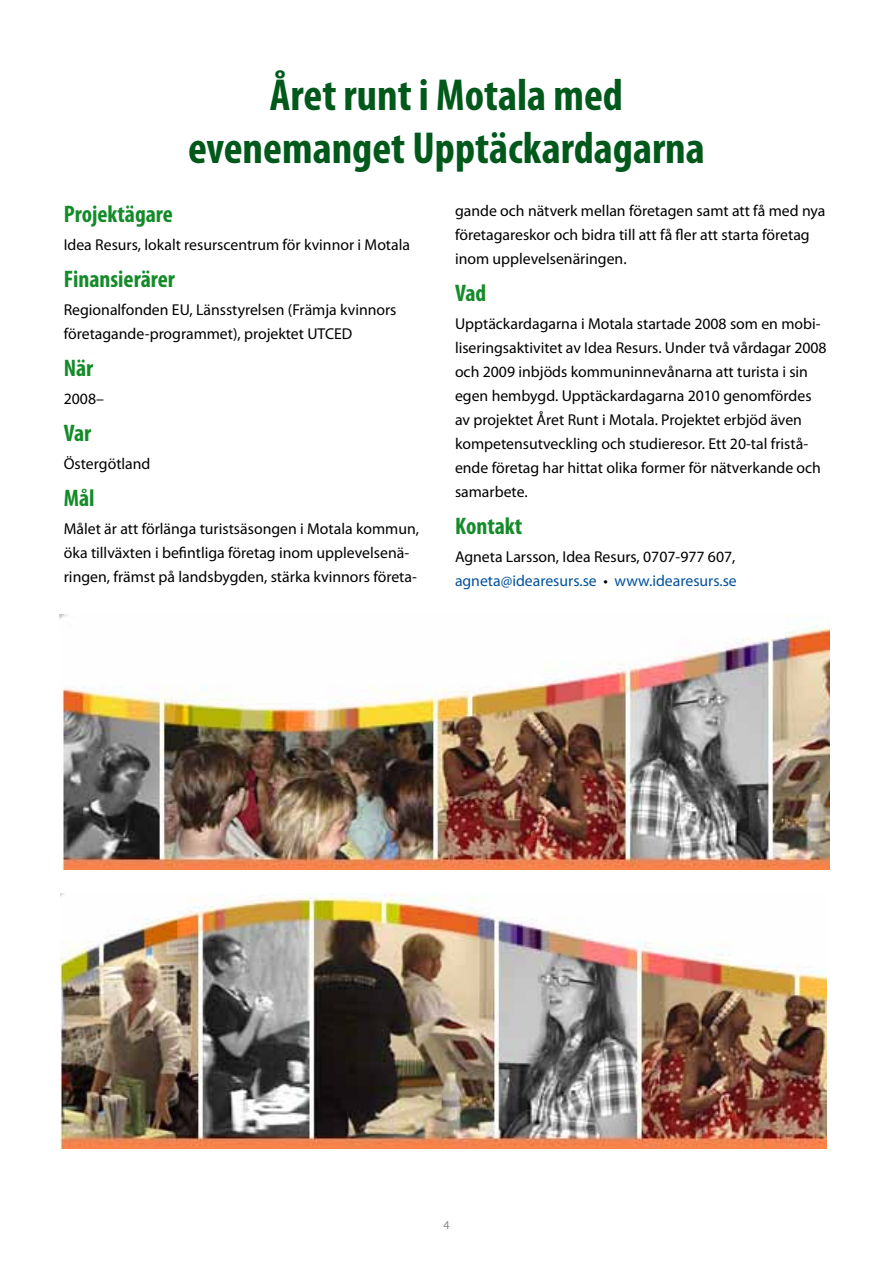
<style>
.page{position:relative;width:893px;height:1263px;background:#fff}
.page>*{position:absolute;margin:0;border:0;box-sizing:border-box;transform-origin:0 0}
.t1{font:700 condensed 45px/52.5px "Myriad Pro";color:#00591b;text-align:center}
.t2{font:700 condensed 24px "Myriad Pro";color:#148b29}
.t3{font:15.75px/24px "Myriad Pro";color:#000}
.t4{font:12px "Myriad Pro";color:#87888a}
.s1{color:#00519d}
</style>
<div class="page">
<img style="left:60px;top:615px;width:769px;height:255px">
<img style="left:61px;top:894px;width:765px;height:255px">
<h1 class="t1" style="left:188px;top:70px;width:518px">Året runt i Motala med evenemanget Upptäckardagarna</h1>
<h2 class="t2" style="left:64px;top:201px;width:111px">Projektägare</h2>
<p class="t3" style="left:64px;top:233px;width:348px">Idea Resurs, lokalt resurscentrum för kvinnor i Motala</p>
<h2 class="t2" style="left:64px;top:266px;width:113px">Finansierärer</h2>
<p class="t3" style="left:64px;top:298px;width:334px">Regionalfonden EU, Länsstyrelsen (Främja kvinnors företagande-programmet), projektet UTCED</p>
<h2 class="t2" style="left:64px;top:355px;width:31px">När</h2>
<p class="t3" style="left:64px;top:387px;width:42px">2008–</p>
<h2 class="t2" style="left:64px;top:420px;width:29px">Var</h2>
<p class="t3" style="left:64px;top:452px;width:88px">Östergötland</p>
<h2 class="t2" style="left:64px;top:485px;width:32px">Mål</h2>
<p class="t3" style="left:64px;top:517px;width:357px">Målet är att förlänga turistsäsongen i Motala kommun, öka tillväxten i befintliga företag inom upplevelsenä&shy;ringen, främst på landsbygden, stärka kvinnors företa-</p>
<p class="t3" style="left:455px;top:199px;width:372px">gande och nätverk mellan företagen samt att få med nya företagareskor och bidra till att få fler att starta företag inom upplevelsenäringen.</p>
<h2 class="t2" style="left:455px;top:279px;width:33px">Vad</h2>
<p class="t3" style="left:455px;top:312px;width:373px">Upptäckardagarna i Motala startade 2008 som en mobi&shy;liseringsaktivitet av Idea Resurs. Under två vårdagar 2008 och 2009 inbjöds kommuninnevånarna att turista i sin egen hembygd. Upptäckardagarna 2010 genomfördes av projektet Året Runt i Motala. Projektet erbjöd även kompetensutveckling och studieresor. Ett 20-tal fristå&shy;ende företag har hittat olika former för nätverkande och samarbete.</p>
<h2 class="t2" style="left:455px;top:512px;width:69px">Kontakt</h2>
<p class="t3" style="left:455px;top:545px;width:283px">Agneta Larsson, Idea Resurs, 0707-977 607, <span class="s1">agneta@idearesurs.se</span> • <span class="s1">www.idearesurs.se</span></p>
<p class="t4" style="left:443px;top:1218px;width:8px">4</p>
</div>
